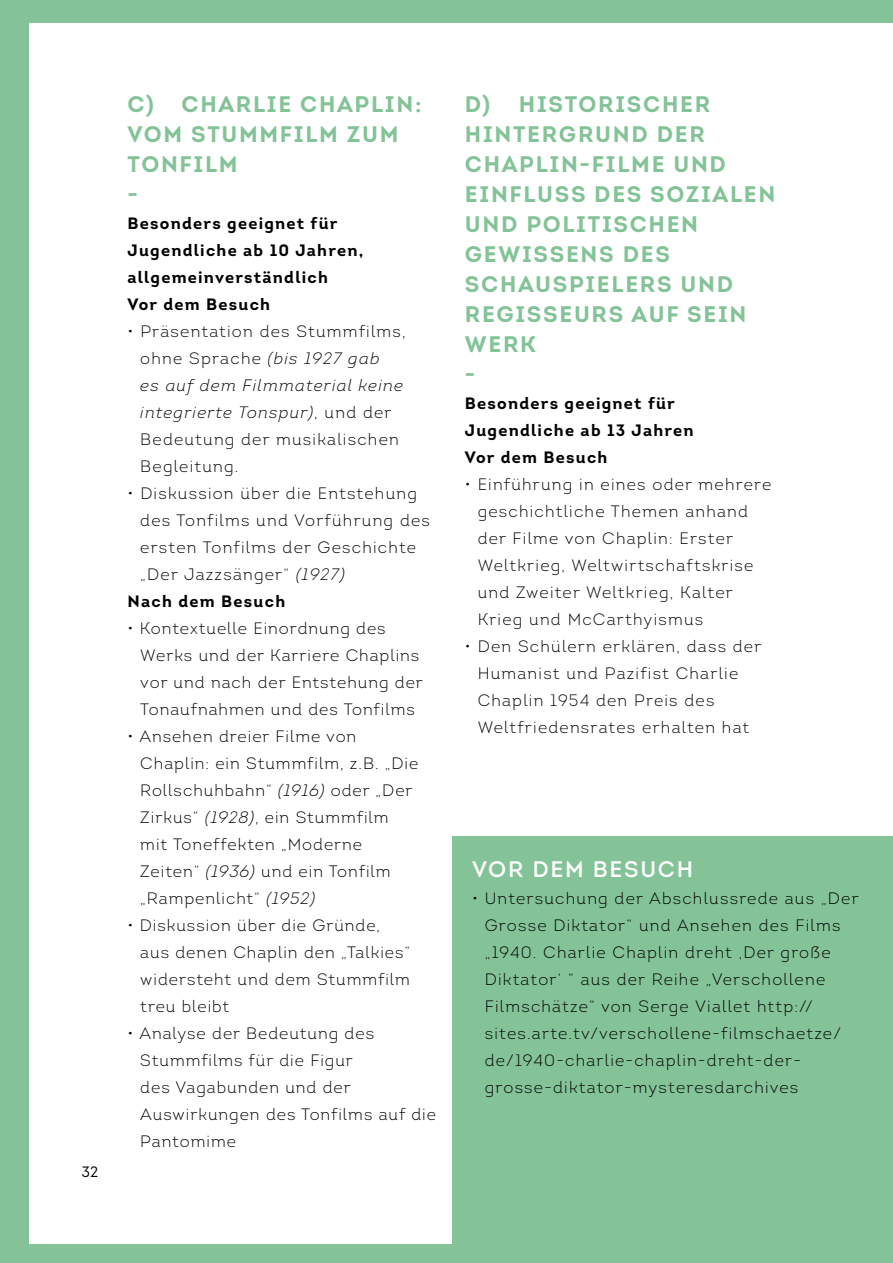
<style>
.page{position:relative;width:893px;height:1263px;background:#83c397}
.page>*{position:absolute;margin:0;border:0;box-sizing:border-box;transform-origin:0 0}
.t1{font:700 22.5px/30px "Intro";letter-spacing:.075em;color:#83c397}
.t2{font:600 22.5px "Intro";letter-spacing:.075em;color:#fff}
.t3{font:300 16.5px/27px "Intro";letter-spacing:.07em;color:#000}
.t4{font:700 16.5px/27px "Intro";letter-spacing:.075em;color:#000}
.t5{font:15px "Intro Regular Caps";color:#000}
.s1{font-style:italic}
</style>
<div class="page">
<div style="left:29px;top:23px;width:864px;height:1221px;background:#fff"></div>
<div style="left:453px;top:837px;width:440px;height:413px;background:#83c397"></div>
<p class="t5" style="left:81px;top:1163px;width:18px">32</p>
<h1 class="t1" style="left:128px;top:89px;width:295px">C) CHARLIE CHAPLIN:<br>VOM STUMMFILM ZUM<br>TONFILM<br>-</h1>
<p class="t4" style="left:128px;top:209px;width:237px">Besonders geeignet für<br>Jugendliche ab 10 Jahren, allgemeinverständlich<br>Vor dem Besuch</p>
<p class="t3" style="left:140px;top:318px;width:267px;text-indent:-13px">• Präsentation des Stummfilms, ohne Sprache <span class="s1">(bis 1927 gab<br>es auf dem Filmmaterial keine integrierte Tonspur)</span>, und der<br>Bedeutung der musikalischen<br>Begleitung.</p>
<p class="t3" style="left:128px;top:479px;width:291px">• Diskussion über die Entstehung</p>
<p class="t3" style="left:140px;top:506px;width:291px">des Tonfilms und Vorführung des</p>
<p class="t3" style="left:140px;top:533px;width:277px">ersten Tonfilms der Geschichte</p>
<p class="t3" style="left:140px;top:560px;width:206px">„Der Jazzsänger“ <span class="s1">(1927)</span></p>
<p class="t4" style="left:128px;top:587px;width:159px">Nach dem Besuch</p>
<p class="t3" style="left:140px;top:614px;width:284px;text-indent:-13px">• Kontextuelle Einordnung des<br>Werks und der Karriere Chaplins vor und nach der Entstehung der<br>Tonaufnahmen und des Tonfilms</p>
<p class="t3" style="left:140px;top:722px;width:279px;text-indent:-13px">• Ansehen dreier Filme von<br>Chaplin: ein Stummfilm, z.B. „Die<br>Rollschuhbahn“ <span class="s1">(1916)</span> oder „Der<br>Zirkus“ <span class="s1">(1928)</span>, ein Stummfilm mit Toneffekten „Moderne<br>Zeiten“ <span class="s1">(1936)</span> und ein Tonfilm „Rampenlicht“ <span class="s1">(1952)</span></p>
<p class="t3" style="left:140px;top:911px;width:271px;text-indent:-13px">• Diskussion über die Gründe, aus denen Chaplin den „Talkies“ widersteht und dem Stummfilm treu bleibt</p>
<p class="t3" style="left:140px;top:1019px;width:297px;text-indent:-13px">• Analyse der Bedeutung des<br>Stummfilms für die Figur<br>des Vagabunden und der<br>Auswirkungen des Tonfilms auf die<br>Pantomime</p>
<h1 class="t1" style="left:465px;top:89px;width:312px">D) HISTORISCHER<br>HINTERGRUND DER<br>CHAPLIN-FILME UND<br>EINFLUSS DES SOZIALEN<br>UND POLITISCHEN<br>GEWISSENS DES<br>SCHAUSPIELERS UND<br>REGISSEURS AUF SEIN<br>WERK<br>-</h1>
<p class="t4" style="left:465px;top:389px;width:230px">Besonders geeignet für<br>Jugendliche ab 13 Jahren<br>Vor dem Besuch</p>
<p class="t3" style="left:478px;top:471px;width:295px;text-indent:-13px">• Einführung in eines oder mehrere geschichtliche Themen anhand der Filme von Chaplin: Erster<br>Weltkrieg, Weltwirtschaftskrise und Zweiter Weltkrieg, Kalter<br>Krieg und McCarthyismus</p>
<p class="t3" style="left:478px;top:632px;width:285px;text-indent:-13px">• Den Schülern erklären, dass der<br>Humanist und Pazifist Charlie<br>Chaplin 1954 den Preis des<br>Weltfriedensrates erhalten hat</p>
<h1 class="t2" style="left:472px;top:855px;width:223px">VOR DEM BESUCH</h1>
<p class="t3" style="left:485px;top:885px;width:375px;text-indent:-13px">• Untersuchung der Abschlussrede aus „Der Grosse Diktator“ und Ansehen des Films „1940. Charlie Chaplin dreht ‚Der große Diktator‘ “ aus der Reihe „Verschollene Filmschätze“ von Serge Viallet http:// sites.arte.tv/verschollene-filmschaetze/ de/1940-charlie-chaplin-dreht-der&shy;grosse-diktator-mysteresdarchives</p>
</div>
